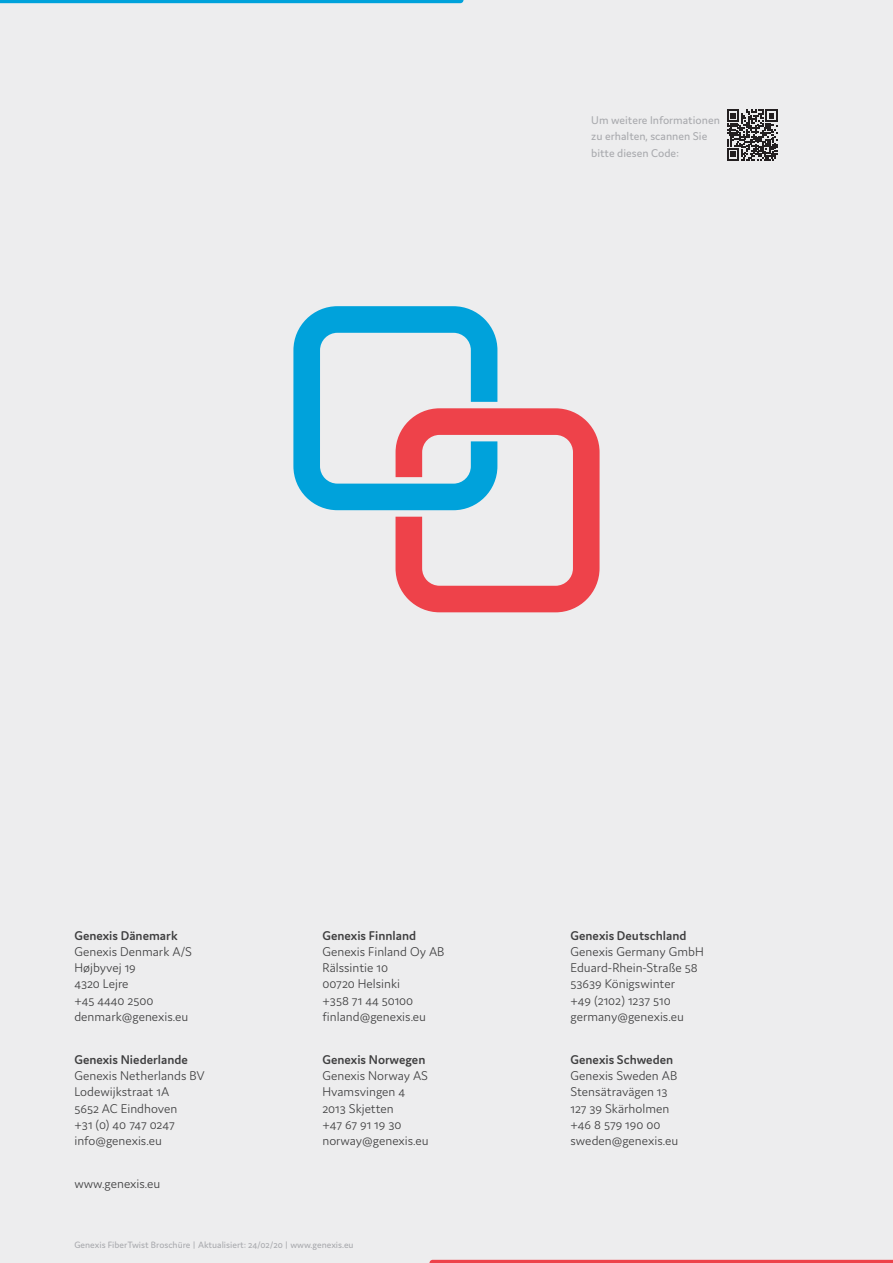
<style>
.page{position:relative;width:893px;height:1263px;background:#ededee}
.page>*{position:absolute;margin:0;border:0;box-sizing:border-box;transform-origin:0 0}
.Body_small{font:300 13.5px "Domus";color:#3e3e3f}
.Body_small_header{font:600 13.5px "Domus";color:#3e3e3f}
.t1{font:12px/16.2px "Domus";color:#a8a9ad}
.t2{font:9.75px "Domus";color:#a8a9ad}
</style>
<div class="page">
<svg style="left:429px;top:1260px;width:464px;height:3px"></svg>
<svg style="left:0;top:0;width:463px;height:3px"></svg>
<svg style="left:293px;top:306px;width:307px;height:306px"></svg>
<svg style="left:727px;top:110px;width:51px;height:50px"></svg>
<p class="t1" style="left:591px;top:112px;width:130px">Um weitere Informationen zu erhalten, scannen Sie bitte diesen Code:</p>
<p class="Body_small_header" style="left:74px;top:928px;width:105px">Genexis Dänemark</p>
<p class="Body_small" style="left:74px;top:944px;width:119px">Genexis Denmark A/S</p>
<p class="Body_small" style="left:74px;top:960px;width:63px">Højbyvej 19</p>
<p class="Body_small" style="left:74px;top:976px;width:56px">4320 Lejre</p>
<p class="Body_small" style="left:74px;top:993px;width:81px">+45 4440 2500</p>
<p class="Body_small" style="left:74px;top:1009px;width:115px">denmark@genexis.eu</p>
<p class="Body_small_header" style="left:74px;top:1052px;width:115px">Genexis Niederlande</p>
<p class="Body_small" style="left:74px;top:1068px;width:132px">Genexis Netherlands BV</p>
<p class="Body_small" style="left:74px;top:1084px;width:96px">Lodewijkstraat 1A</p>
<p class="Body_small" style="left:74px;top:1101px;width:105px">5652 AC Eindhoven</p>
<p class="Body_small" style="left:74px;top:1117px;width:102px">+31 (0) 40 747 0247</p>
<p class="Body_small" style="left:74px;top:1133px;width:89px">info@genexis.eu</p>
<p class="Body_small" style="left:74px;top:1176px;width:87px">www.genexis.eu</p>
<p class="Body_small_header" style="left:322px;top:928px;width:95px">Genexis Finnland</p>
<p class="Body_small" style="left:322px;top:944px;width:123px">Genexis Finland Oy AB</p>
<p class="Body_small" style="left:322px;top:960px;width:67px">Rälssintie 10</p>
<p class="Body_small" style="left:322px;top:976px;width:79px">00720 Helsinki</p>
<p class="Body_small" style="left:322px;top:993px;width:92px">+358 71 44 50100</p>
<p class="Body_small" style="left:322px;top:1009px;width:105px">finland@genexis.eu</p>
<p class="Body_small_header" style="left:322px;top:1052px;width:105px">Genexis Norwegen</p>
<p class="Body_small" style="left:322px;top:1068px;width:107px">Genexis Norway AS</p>
<p class="Body_small" style="left:322px;top:1084px;width:84px">Hvamsvingen 4</p>
<p class="Body_small" style="left:322px;top:1101px;width:73px">2013 Skjetten</p>
<p class="Body_small" style="left:322px;top:1117px;width:81px">+47 67 91 19 30</p>
<p class="Body_small" style="left:322px;top:1133px;width:108px">norway@genexis.eu</p>
<p class="t2" style="left:74px;top:1239px;width:281px">Genexis FiberTwist Broschüre | Aktualisiert: 24/02/20 | www.genexis.eu</p>
<p class="Body_small_header" style="left:570px;top:928px;width:117px">Genexis Deutschland</p>
<p class="Body_small" style="left:570px;top:944px;width:135px">Genexis Germany GmbH</p>
<p class="Body_small" style="left:570px;top:960px;width:129px">Eduard-Rhein-Straße 58</p>
<p class="Body_small" style="left:570px;top:976px;width:106px">53639 Königswinter</p>
<p class="Body_small" style="left:570px;top:993px;width:102px">+49 (2102) 1237 510</p>
<p class="Body_small" style="left:570px;top:1009px;width:115px">germany@genexis.eu</p>
<p class="Body_small_header" style="left:570px;top:1052px;width:104px">Genexis Schweden</p>
<p class="Body_small" style="left:570px;top:1068px;width:108px">Genexis Sweden AB</p>
<p class="Body_small" style="left:570px;top:1084px;width:99px">Stensätravägen 13</p>
<p class="Body_small" style="left:570px;top:1101px;width:100px">127 39 Skärholmen</p>
<p class="Body_small" style="left:570px;top:1117px;width:91px">+46 8 579 190 00</p>
<p class="Body_small" style="left:570px;top:1133px;width:109px">sweden@genexis.eu</p>
</div>
